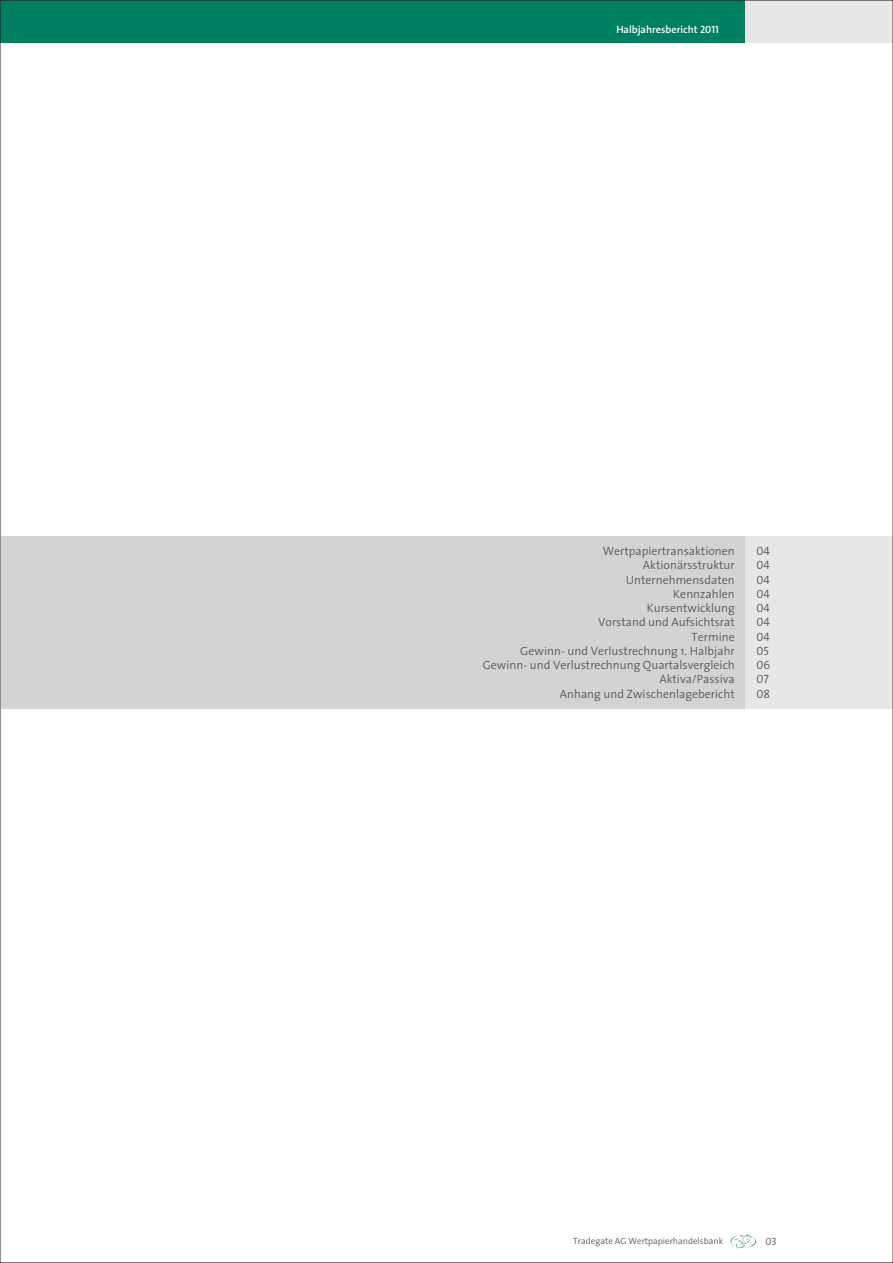
<style>
.page{position:relative;width:893px;height:1263px;background:#fff}
.page>*{position:absolute;margin:0;border:0;box-sizing:border-box;transform-origin:0 0}
.t1{font:300 12px/14.2px "The Sans";color:#58595b;text-align:right}
.t2{font:12px/14.2px "The Sans Semi Light Caps";color:#58595b}
.t3{font:600 10.5px "The Sans";color:#fff}
.t4{font:10.5px "The Sans Semi Light Caps";color:#58595b}
.t5{font:300 9px "The Sans";color:#58595b}
.s1{font-family:"The Sans Semi Bold Caps";font-weight:400}
</style>
<div class="page">
<svg style="left:730px;top:1234px;width:26px;height:15px"></svg>
<div style="left:739px;top:0;width:154px;height:43px;background:#e6e7e8"></div>
<div style="left:0;top:0;width:744px;height:43px;background:#007f60"></div>
<div style="left:746px;top:537px;width:147px;height:172px;background:#e6e7e8"></div>
<div style="left:1px;top:537px;width:743px;height:172px;background:#d1d3d4"></div>
<p class="t3" style="left:616px;top:25px;width:104px">Halbjahresbericht <span class="s1">2011</span></p>
<p class="t1" style="left:483px;top:545px;width:254px">Wertpapiertransaktionen<br>Aktionärsstruktur<br>Unternehmensdaten<br>Kennzahlen<br>Kursentwicklung<br>Vorstand und Aufsichtsrat<br>Termine<br>Gewinn- und Verlustrechnung 1. Halbjahr<br>Gewinn- und Verlustrechnung Quartalsvergleich<br>Aktiva/Passiva<br>Anhang und Zwischenlagebericht</p>
<p class="t2" style="left:756px;top:544px;width:15px">04<br>04<br>04<br>04<br>04<br>04<br>04<br>05<br>06<br>07<br>08</p>
<p class="t5" style="left:573px;top:1237px;width:151px">Tradegate AG Wertpapierhandelsbank</p>
<p class="t4" style="left:765px;top:1235px;width:13px">03</p>
</div>
